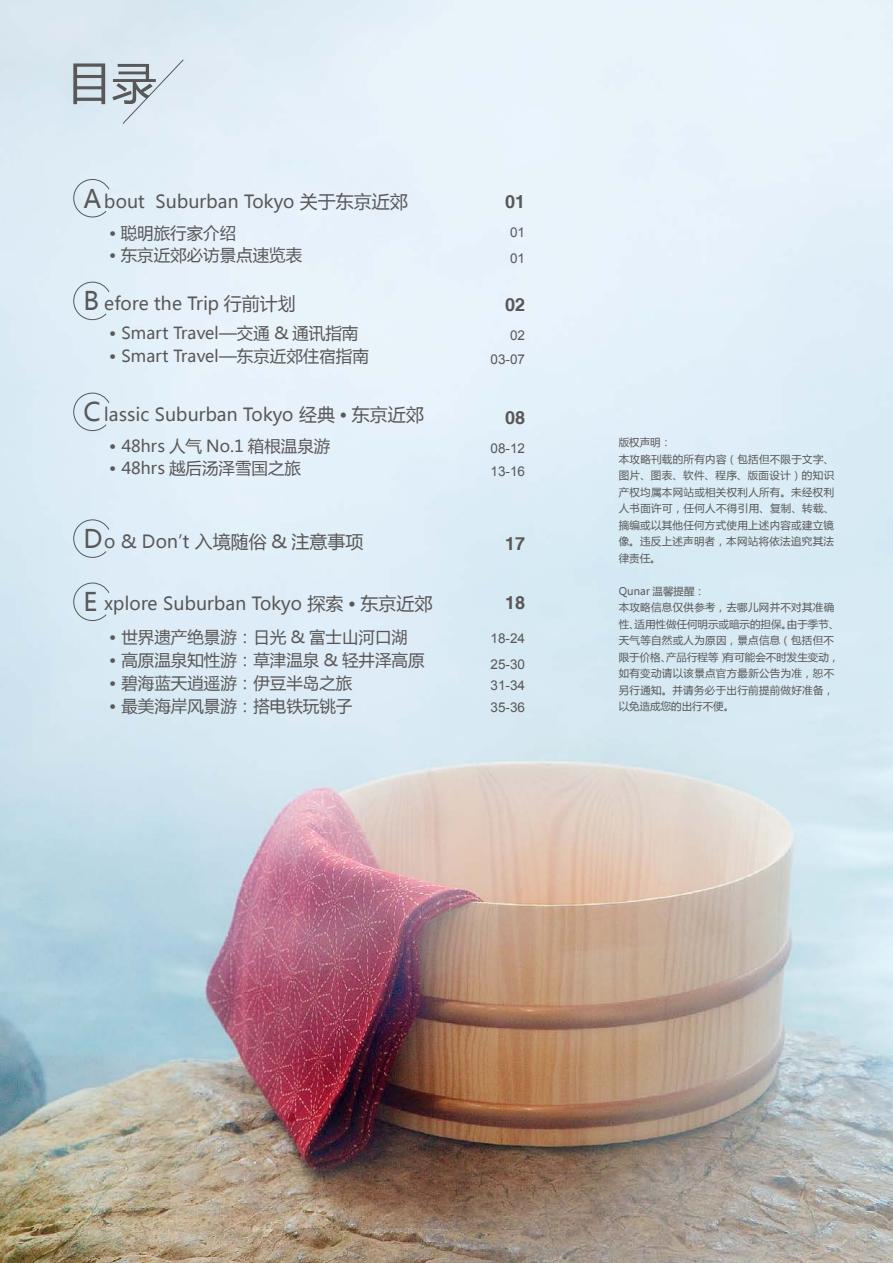
<style>
.page{position:relative;width:893px;height:1263px;background:#fff}
.page>*{position:absolute;margin:0;border:0;box-sizing:border-box;transform-origin:0 0}
.t1{font:25.5px "Microsoft Ya Hei";color:#595757}
.t2{font:18px "Microsoft Ya Hei";color:#595757}
.t3{font:700 18px "Helvetica cyr";color:#595757}
.t4{font:16.5px "Microsoft Ya Hei";color:#595757}
.t5{font:13.5px/26.2px "Arial";color:#595757}
.t6{font:10.5px/16.5px "Microsoft Ya Hei";letter-spacing:.03em;color:#595757}
.s1{font-size:25.5px}
</style>
<div class="page">
<img style="left:0;top:0;width:893px;height:1263px">
<svg style="left:73px;top:59px;width:111px;height:66px;background:#c4cfd6"></svg>
<svg style="left:73px;top:179px;width:37px;height:39px"></svg>
<svg style="left:73px;top:281px;width:37px;height:39px"></svg>
<svg style="left:73px;top:392px;width:37px;height:39px"></svg>
<svg style="left:73px;top:519px;width:37px;height:39px"></svg>
<svg style="left:73px;top:582px;width:37px;height:39px"></svg>
<h1 class="t1" style="left:83px;top:181px;width:19px">A</h1>
<h2 class="t2" style="left:104px;top:189px;width:305px">bout Suburban Tokyo 关于东京近郊</h2>
<h3 class="t4" style="left:109px;top:221px;width:128px">• 聪明旅行家介绍</h3>
<h3 class="t4" style="left:109px;top:244px;width:194px">• 东京近郊必访景点速览表</h3>
<h1 class="t1" style="left:83px;top:284px;width:17px">B</h1>
<h2 class="t2" style="left:104px;top:292px;width:193px">efore the Trip 行前计划</h2>
<h3 class="t4" style="left:109px;top:322px;width:251px">• Smart Travel—交通 &amp; 通讯指南</h3>
<h3 class="t4" style="left:109px;top:345px;width:261px">• Smart Travel—东京近郊住宿指南</h3>
<h1 class="t1" style="left:83px;top:395px;width:19px">C</h1>
<h2 class="t2" style="left:104px;top:403px;width:321px">lassic Suburban Tokyo 经典 • 东京近郊</h2>
<h3 class="t4" style="left:109px;top:434px;width:223px">• 48hrs 人气 No.1 箱根温泉游</h3>
<h3 class="t4" style="left:109px;top:457px;width:193px">• 48hrs 越后汤泽雪国之旅</h3>
<h1 class="t1" style="left:83px;top:522px;width:21px">D</h1>
<h2 class="t2" style="left:104px;top:529px;width:261px">o &amp; Don’t 入境随俗 &amp; 注意事项</h2>
<h2 class="t2" style="left:83px;top:591px;width:350px"><span class="s1">E</span> xplore Suburban Tokyo 探索 • 东京近郊</h2>
<h3 class="t4" style="left:109px;top:626px;width:300px">• 世界遗产绝景游：日光 &amp; 富士山河口湖</h3>
<h3 class="t4" style="left:109px;top:649px;width:317px">• 高原温泉知性游：草津温泉 &amp; 轻井泽高原</h3>
<h3 class="t4" style="left:109px;top:672px;width:245px">• 碧海蓝天逍遥游：伊豆半岛之旅</h3>
<h3 class="t4" style="left:109px;top:694px;width:245px">• 最美海岸风景游：搭电铁玩铫子</h3>
<h2 class="t3" style="left:505px;top:192px;width:22px">01</h2>
<p class="t5" style="left:510px;top:219px;width:17px">01<br>01</p>
<h2 class="t3" style="left:505px;top:295px;width:22px">02</h2>
<p class="t5" style="left:491px;top:323px;width:36px;line-height:24.5px;text-align:right">02<br>03-07</p>
<h2 class="t3" style="left:505px;top:408px;width:22px">08</h2>
<p class="t5" style="left:491px;top:437px;width:36px;line-height:23.2px">08-12<br>13-16</p>
<h2 class="t3" style="left:505px;top:533px;width:22px">17</h2>
<h2 class="t3" style="left:505px;top:592px;width:22px">18</h2>
<p class="t5" style="left:491px;top:626px;width:36px;line-height:25.5px">18-24<br>25-30</p>
<p class="t5" style="left:491px;top:674px;width:36px;line-height:22.5px">31-34<br>35-36</p>
<p class="t6" style="left:619px;top:434px;width:217px">版权声明：<br>本攻略刊载的所有内容（包括但不限于文字、图片、图表、软件、程序、版面设计）的知识产权均属本网站或相关权利人所有。未经权利人书面许可，任何人不得引用、复制、转载、摘编或以其他任何方式使用上述内容或建立镜像。违反上述声明者，本网站将依法追究其法律责任。</p>
<p class="t6" style="left:619px;top:582px;width:222px">Qunar 温馨提醒：<br>本攻略信息仅供参考，去哪儿网并不对其准确性、适用性做任何明示或暗示的担保。由于季节、天气等自然或人为原因，景点信息（包括但不限于价格、产品行程等）有可能会不时发生变动，如有变动请以该景点官方最新公告为准，恕不另行通知。并请务必于出行前提前做好准备，以免造成您的出行不便。</p>
</div>
